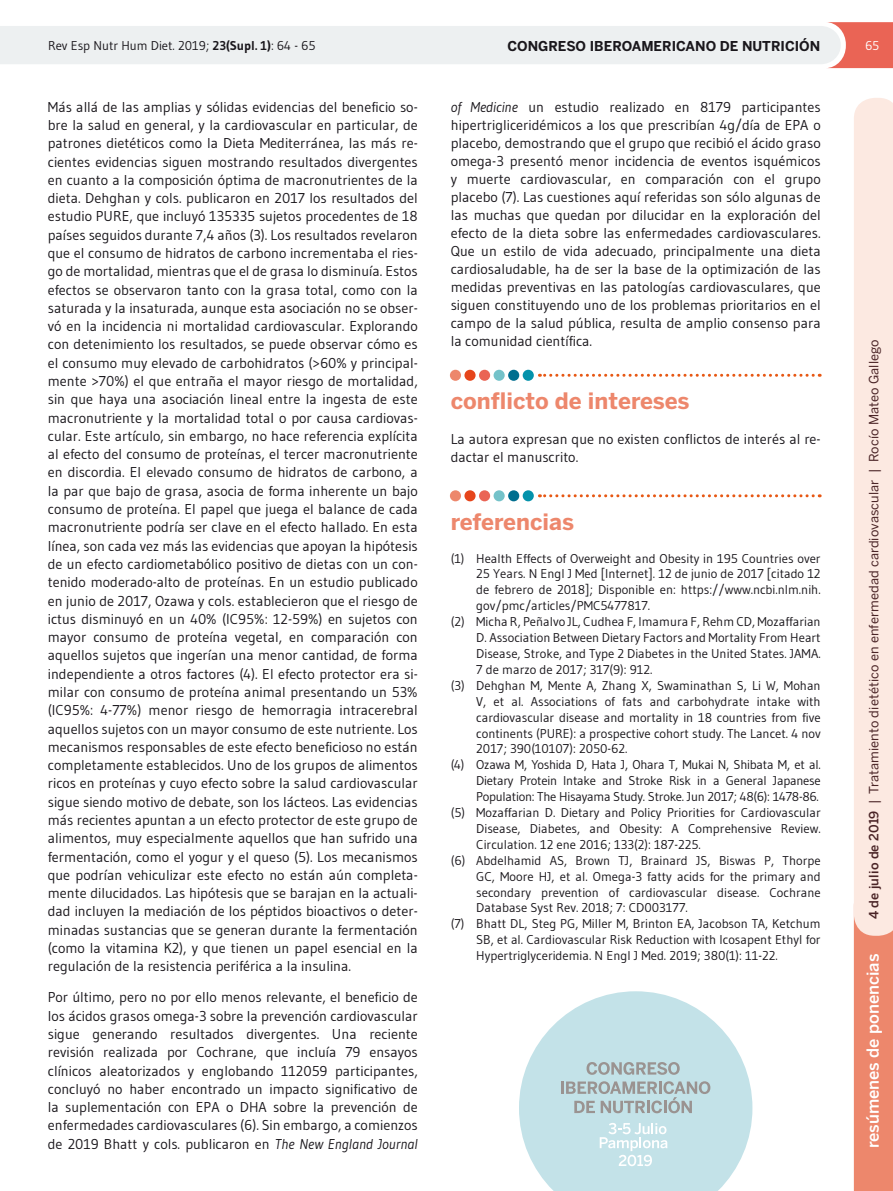
<style>
.page{position:relative;width:893px;height:1191px;background:#fff}
.page>*{position:absolute;margin:0;border:0;box-sizing:border-box;transform-origin:0 0}
.t1{font:700 22.5px "Benton Sans";color:#ed876c}
.t2{font:500 16.5px "Benton Sans";color:#fff}
.t3{font:14.25px/18.3px "Gudea";color:#1a171c;text-align:justify}
.t4{font:700 13.5px "Benton Sans";color:#1a171c}
.t5{font:12.75px "Gudea";color:#1a171c}
.t6{font:12.75px "Gudea";letter-spacing:-.02em;color:#1a171c}
.t7{font:12.75px "Benton Sans";letter-spacing:.01em;color:#4a2426}
.t8{font:12.75px "Gudea";color:#fff}
.s1{font-weight:700}
.s2{font-style:italic}
.s3{font-weight:500}
</style>
<div class="page">
<svg style="left:0;top:22px;width:893px;height:46px"></svg>
<div style="left:450px;top:370px;width:11px;height:11px;background:#ed876c;border-radius:50%"></div>
<div style="left:464px;top:370px;width:12px;height:11px;background:#e6451b;border-radius:50%"></div>
<div style="left:479px;top:370px;width:11px;height:11px;background:#ea6455;border-radius:50%"></div>
<div style="left:494px;top:370px;width:11px;height:11px;background:#74c2c9;border-radius:50%"></div>
<div style="left:508px;top:370px;width:11px;height:11px;background:#006e8f;border-radius:50%"></div>
<div style="left:523px;top:370px;width:11px;height:11px;background:#0492ab;border-radius:50%"></div>
<svg style="left:539px;top:374px;width:274px;height:3px"></svg>
<div style="left:450px;top:490px;width:11px;height:11px;background:#ed876c;border-radius:50%"></div>
<div style="left:464px;top:490px;width:12px;height:11px;background:#e6451b;border-radius:50%"></div>
<div style="left:479px;top:490px;width:11px;height:11px;background:#ea6455;border-radius:50%"></div>
<div style="left:494px;top:490px;width:11px;height:11px;background:#74c2c9;border-radius:50%"></div>
<div style="left:508px;top:490px;width:11px;height:11px;background:#006e8f;border-radius:50%"></div>
<div style="left:523px;top:490px;width:11px;height:11px;background:#0492ab;border-radius:50%"></div>
<svg style="left:539px;top:494px;width:274px;height:3px"></svg>
<svg style="left:854px;top:98px;width:39px;height:1093px;background:#f8d1c5"></svg>
<svg style="left:519px;top:991px;width:233px;height:200px;fill:#c3e2e8"></svg>
<svg style="left:561px;top:1081px;width:149px;height:32px;background:#b3c5c8"></svg>
<svg style="left:586px;top:1062px;width:94px;height:12px"></svg>
<svg style="left:600px;top:1122px;width:67px;height:44px"></svg>
<p class="t5" style="left:48px;top:37px;width:269px">Rev Esp Nutr Hum Diet. 2019; <span class="s1">23(Supl. 1)</span>: 64 - 65</p>
<p class="t4" style="left:507px;top:38px;width:314px">CONGRESO IBEROAMERICANO DE NUTRICIÓN</p>
<p class="t8" style="left:865px;top:37px;width:16px">65</p>
<p class="t3" style="left:48px;top:97px;width:371px">Más allá de las amplias y sólidas evidencias del beneficio so&shy;bre la salud en general, y la cardiovascular en particular, de patrones dietéticos como la Dieta Mediterránea, las más re&shy;cientes evidencias siguen mostrando resultados divergentes en cuanto a la composición óptima de macronutrientes de la dieta. Dehghan y cols. publicaron en 2017 los resultados del estudio PURE, que incluyó 135335 sujetos procedentes de 18 países seguidos durante 7,4 años (3). Los resultados revelaron que el consumo de hidratos de carbono incrementaba el ries&shy;go de mortalidad, mientras que el de grasa lo disminuía. Estos efectos se observaron tanto con la grasa total, como con la saturada y la insaturada, aunque esta asociación no se obser&shy;vó en la incidencia ni mortalidad cardiovascular. Explorando con detenimiento los resultados, se puede observar cómo es el consumo muy elevado de carbohidratos (&gt;60% y principal&shy;mente &gt;70%) el que entraña el mayor riesgo de mortalidad, sin que haya una asociación lineal entre la ingesta de este macronutriente y la mortalidad total o por causa cardiovas&shy;cular. Este artículo, sin embargo, no hace referencia explícita al efecto del consumo de proteínas, el tercer macronutriente en discordia. El elevado consumo de hidratos de carbono, a la par que bajo de grasa, asocia de forma inherente un bajo consumo de proteína. El papel que juega el balance de cada macronutriente podría ser clave en el efecto hallado. En esta línea, son cada vez más las evidencias que apoyan la hipótesis de un efecto cardiometabólico positivo de dietas con un con&shy;tenido moderado-alto de proteínas. En un estudio publicado en junio de 2017, Ozawa y cols. establecieron que el riesgo de ictus disminuyó en un 40% (IC95%: 12-59%) en sujetos con mayor consumo de proteína vegetal, en comparación con aquellos sujetos que ingerían una menor cantidad, de forma independiente a otros factores (4). El efecto protector era si&shy;milar con consumo de proteína animal presentando un 53% (IC95%: 4-77%) menor riesgo de hemorragia intracerebral aquellos sujetos con un mayor consumo de este nutriente. Los mecanismos responsables de este efecto beneficioso no están completamente establecidos. Uno de los grupos de alimentos ricos en proteínas y cuyo efecto sobre la salud cardiovascular sigue siendo motivo de debate, son los lácteos. Las evidencias más recientes apuntan a un efecto protector de este grupo de alimentos, muy especialmente aquellos que han sufrido una fermentación, como el yogur y el queso (5). Los mecanismos que podrían vehiculizar este efecto no están aún completa&shy;mente dilucidados. Las hipótesis que se barajan en la actuali&shy;dad incluyen la mediación de los péptidos bioactivos o deter&shy;minadas sustancias que se generan durante la fermentación (como la vitamina K2), y que tienen un papel esencial en la regulación de la resistencia periférica a la insulina.</p>
<p class="t3" style="left:48px;top:988px;width:371px">Por último, pero no por ello menos relevante, el beneficio de los ácidos grasos omega-3 sobre la prevención cardiovascular sigue generando resultados divergentes. Una reciente revisión realizada por Cochrane, que incluía 79 ensayos clínicos aleatorizados y englobando 112059 participantes, concluyó no haber encontrado un impacto significativo de la suplementación con EPA o DHA sobre la prevención de enfermedades cardiovasculares (6). Sin embargo, a comienzos de 2019 Bhatt y cols. publicaron en <span class="s2">The New England Journal</span></p>
<p class="t3" style="left:451px;top:97px;width:371px"><span class="s2">of Medicine</span> un estudio realizado en 8179 participantes hipertrigliceridémicos a los que prescribían 4g/día de EPA o placebo, demostrando que el grupo que recibió el ácido graso omega-3 presentó menor incidencia de eventos isquémicos y muerte cardiovascular, en comparación con el grupo placebo (7). Las cuestiones aquí referidas son sólo algunas de las muchas que quedan por dilucidar en la exploración del efecto de la dieta sobre las enfermedades cardiovasculares.<br>Que un estilo de vida adecuado, principalmente una dieta cardiosaludable, ha de ser la base de la optimización de las medidas preventivas en las patologías cardiovasculares, que siguen constituyendo uno de los problemas prioritarios en el campo de la salud pública, resulta de amplio consenso para la comunidad científica.</p>
<h1 class="t1" style="left:451px;top:387px;width:240px">conflicto de intereses</h1>
<p class="t3" style="left:451px;top:430px;width:371px">La autora expresan que no existen conflictos de interés al re&shy;dactar el manuscrito.</p>
<h1 class="t1" style="left:451px;top:508px;width:125px">referencias</h1>
<p class="t5" style="left:451px;top:550px;width:371px">(1) Health Effects of Overweight and Obesity in 195 Countries over</p>
<p class="t5" style="left:476px;top:566px;width:346px">25 Years. N Engl J Med [Internet]. 12 de junio de 2017 [citado 12</p>
<p class="t5" style="left:476px;top:582px;width:346px">de febrero de 2018]; Disponible en: https://www.ncbi.nlm.nih.</p>
<p class="t5" style="left:476px;top:598px;width:175px">gov/pmc/articles/PMC5477817.</p>
<p class="t5" style="left:451px;top:614px;width:371px">(2) Micha R, Peñalvo JL, Cudhea F, Imamura F, Rehm CD, Mozaffarian</p>
<p class="t5" style="left:476px;top:629px;width:346px">D. Association Between Dietary Factors and Mortality From Heart</p>
<p class="t5" style="left:476px;top:645px;width:346px">Disease, Stroke, and Type 2 Diabetes in the United States. JAMA.</p>
<p class="t5" style="left:476px;top:661px;width:178px">7 de marzo de 2017; 317(9): 912.</p>
<p class="t5" style="left:451px;top:677px;width:371px">(3) Dehghan M, Mente A, Zhang X, Swaminathan S, Li W, Mohan</p>
<p class="t5" style="left:476px;top:693px;width:346px">V, et al. Associations of fats and carbohydrate intake with</p>
<p class="t5" style="left:476px;top:709px;width:346px">cardiovascular disease and mortality in 18 countries from five</p>
<p class="t5" style="left:476px;top:725px;width:346px">continents (PURE): a prospective cohort study. The Lancet. 4 nov</p>
<p class="t5" style="left:476px;top:741px;width:153px">2017; 390(10107): 2050-62.</p>
<p class="t6" style="left:451px;top:757px;width:371px">(4) Ozawa M, Yoshida D, Hata J, Ohara T, Mukai N, Shibata M, et al.</p>
<p class="t6" style="left:476px;top:773px;width:346px">Dietary Protein Intake and Stroke Risk in a General Japanese</p>
<p class="t6" style="left:476px;top:788px;width:344px">Population: The Hisayama Study. Stroke. Jun 2017; 48(6): 1478-86.</p>
<p class="t5" style="left:451px;top:804px;width:371px">(5) Mozaffarian D. Dietary and Policy Priorities for Cardiovascular</p>
<p class="t5" style="left:476px;top:820px;width:346px">Disease, Diabetes, and Obesity: A Comprehensive Review.</p>
<p class="t5" style="left:476px;top:836px;width:226px">Circulation. 12 ene 2016; 133(2): 187-225.</p>
<p class="t5" style="left:451px;top:852px;width:371px">(6) Abdelhamid AS, Brown TJ, Brainard JS, Biswas P, Thorpe</p>
<p class="t5" style="left:476px;top:868px;width:346px">GC, Moore HJ, et al. Omega-3 fatty acids for the primary and</p>
<p class="t5" style="left:476px;top:884px;width:346px">secondary prevention of cardiovascular disease. Cochrane</p>
<p class="t5" style="left:476px;top:900px;width:213px">Database Syst Rev. 2018; 7: CD003177.</p>
<p class="t5" style="left:451px;top:916px;width:371px">(7) Bhatt DL, Steg PG, Miller M, Brinton EA, Jacobson TA, Ketchum</p>
<p class="t5" style="left:476px;top:932px;width:346px">SB, et al. Cardiovascular Risk Reduction with Icosapent Ethyl for</p>
<p class="t5" style="left:476px;top:947px;width:303px">Hypertriglyceridemia. N Engl J Med. 2019; 380(1): 11-22.</p>
<p class="t7" style="left:866px;top:919px;width:582px;rotate:-90deg"><span class="s3">4 de julio de 2019</span> | Tratamiento dietético en enfermedad cardiovascular | Rocío Mateo Gallego</p>
<p class="t2" style="left:863px;top:1148px;width:196px;rotate:-90deg">resúmenes de ponencias</p>
</div>
